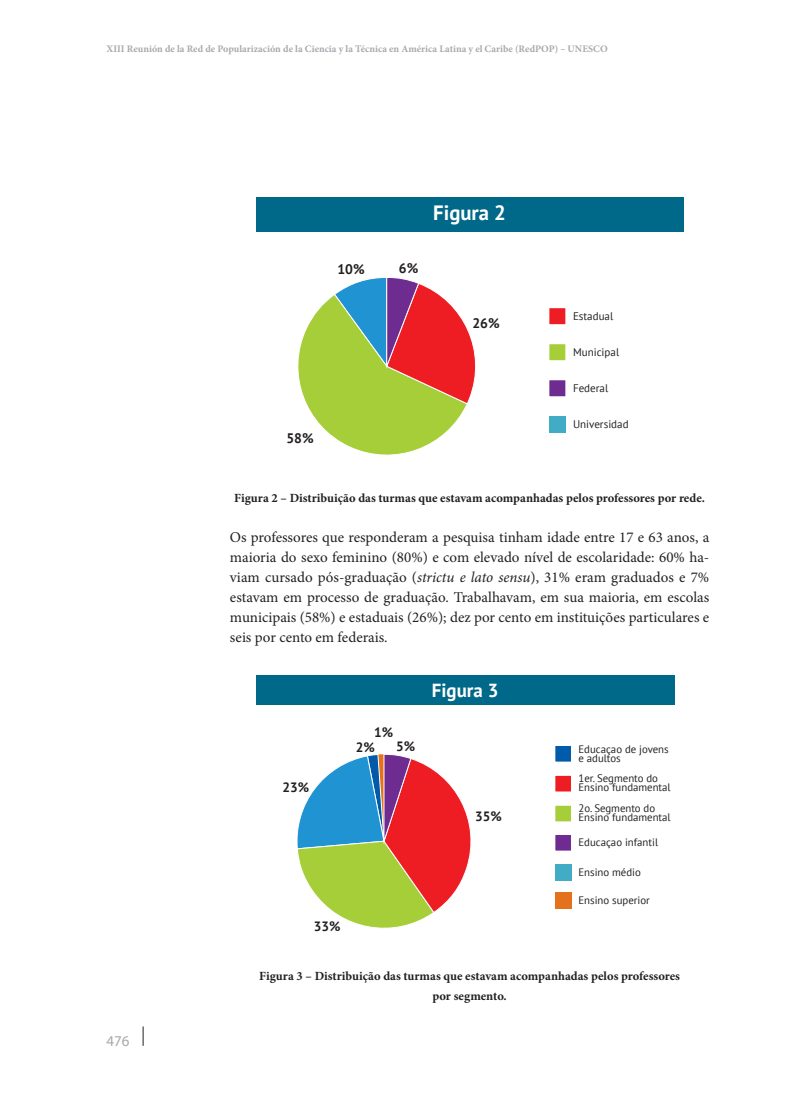
<style>
.page{position:relative;width:798px;height:1117px;background:#fff}
.page>*{position:absolute;margin:0;border:0;box-sizing:border-box;transform-origin:0 0}
.t1{font:700 20.62px "PT Sans";color:#fff}
.t2{font:700 18.88px "PT Sans";color:#fff}
.t3{font:15px/20px "Minion Pro";color:#231f20;text-align:justify}
.t4{font:15px "Myriad Pro";color:#a8a9ad}
.t5{font:700 13.75px "PT Sans";color:#231f20}
.t6{font:700 13.5px/15.2px "PT Sans";color:#231f20}
.t7{font:700 12.5px "Minion Pro";color:#231f20}
.t8{font:11px "PT Sans";color:#231f20}
.t9{font:10.75px/9.4px "PT Sans";color:#231f20}
.t10{font:700 10px "Minion Pro";color:#a8a9ad}
.s1{font-style:italic}
</style>
<div class="page">
<svg style="left:143px;top:1026px;width:1px;height:19px"></svg>
<svg style="left:297px;top:277px;width:179px;height:178px"></svg>
<div style="left:256px;top:197px;width:427px;height:34px;background:#006888"></div>
<div style="left:548px;top:415px;width:17px;height:17px;background:#42abc5"></div>
<div style="left:548px;top:379px;width:17px;height:17px;background:#6e2c91"></div>
<div style="left:548px;top:379px;width:18px;height:18px;border:1px solid #fff"></div>
<div style="left:548px;top:343px;width:17px;height:17px;background:#a6ce39"></div>
<div style="left:548px;top:343px;width:18px;height:18px;border:1px solid #fff"></div>
<div style="left:548px;top:307px;width:17px;height:17px;background:#ee1d23"></div>
<div style="left:548px;top:307px;width:18px;height:18px;border:1px solid #fff"></div>
<svg style="left:297px;top:754px;width:174px;height:175px"></svg>
<div style="left:256px;top:675px;width:418px;height:30px;background:#006888"></div>
<div style="left:554px;top:864px;width:17px;height:16px;background:#42abc5"></div>
<div style="left:554px;top:892px;width:17px;height:16px;background:#e4721d"></div>
<div style="left:554px;top:834px;width:17px;height:16px;background:#6e2c91"></div>
<div style="left:554px;top:834px;width:17px;height:17px;border:1px solid #fff"></div>
<div style="left:554px;top:805px;width:17px;height:16px;background:#a6ce39"></div>
<div style="left:554px;top:804px;width:17px;height:18px;border:1px solid #fff"></div>
<div style="left:554px;top:775px;width:17px;height:16px;background:#ee1d23"></div>
<div style="left:554px;top:774px;width:17px;height:18px;border:1px solid #fff"></div>
<div style="left:554px;top:745px;width:17px;height:17px;background:#015aaa"></div>
<div style="left:554px;top:745px;width:17px;height:17px;border:1px solid #fff"></div>
<p class="t10" style="left:106px;top:42px;width:502px">XIII Reunión de la Red de Popularización de la Ciencia y la Técnica en América Latina y el Caribe (RedPOP) – UNESCO</p>
<p class="t5" style="left:337px;top:260px;width:29px">10%</p>
<p class="t5" style="left:399px;top:259px;width:21px">6%</p>
<p class="t1" style="left:433px;top:199px;width:74px">Figura 2</p>
<p class="t5" style="left:472px;top:314px;width:29px">26%</p>
<p class="t5" style="left:286px;top:428px;width:29px">58%</p>
<p class="t8" style="left:572px;top:309px;width:42px">Estadual</p>
<p class="t8" style="left:572px;top:345px;width:48px">Municipal</p>
<p class="t8" style="left:572px;top:381px;width:37px">Federal</p>
<p class="t8" style="left:572px;top:417px;width:57px">Universidad</p>
<p class="t7" style="left:234px;top:489px;width:472px">Figura 2 – Distribuição das turmas que estavam acompanhadas pelos professores por rede.</p>
<p class="t3" style="left:230px;top:527px;width:480px">Os professores que responderam a pesquisa tinham idade entre 17 e 63 anos, a maioria do sexo feminino (80%) e com elevado nível de escolaridade: 60% ha&shy;viam cursado pós-graduação (<span class="s1">strictu e lato sensu</span>), 31% eram graduados e 7% estavam em processo de graduação. Trabalhavam, em sua maioria, em escolas municipais (58%) e estaduais (26%); dez por cento em instituições particulares e seis por cento em federais.</p>
<p class="t6" style="left:282px;top:779px;width:28px">23%</p>
<p class="t6" style="left:356px;top:724px;width:39px;text-indent:18px">1%<br>2%</p>
<p class="t6" style="left:396px;top:738px;width:20px">5%</p>
<p class="t2" style="left:432px;top:677px;width:68px">Figura 3</p>
<p class="t6" style="left:475px;top:808px;width:28px">35%</p>
<p class="t6" style="left:314px;top:917px;width:28px">33%</p>
<p class="t9" style="left:578px;top:744px;width:92px">Educaçao de jovens e adultos</p>
<p class="t9" style="left:578px;top:773px;width:94px">1er. Segmento do<br>Ensino fundamental</p>
<p class="t9" style="left:578px;top:803px;width:94px">2o. Segmento do<br>Ensino fundamental</p>
<p class="t9" style="left:578px;top:837px;width:81px">Educaçao infantil</p>
<p class="t9" style="left:578px;top:867px;width:64px">Ensino médio</p>
<p class="t9" style="left:578px;top:895px;width:73px">Ensino superior</p>
<p class="t4" style="left:106px;top:1031px;width:25px">476</p>
<p class="t7" style="left:259px;top:966px;width:422px">Figura 3 – Distribuição das turmas que estavam acompanhadas pelos professores</p>
<p class="t7" style="left:432px;top:986px;width:76px">por segmento.</p>
</div>
